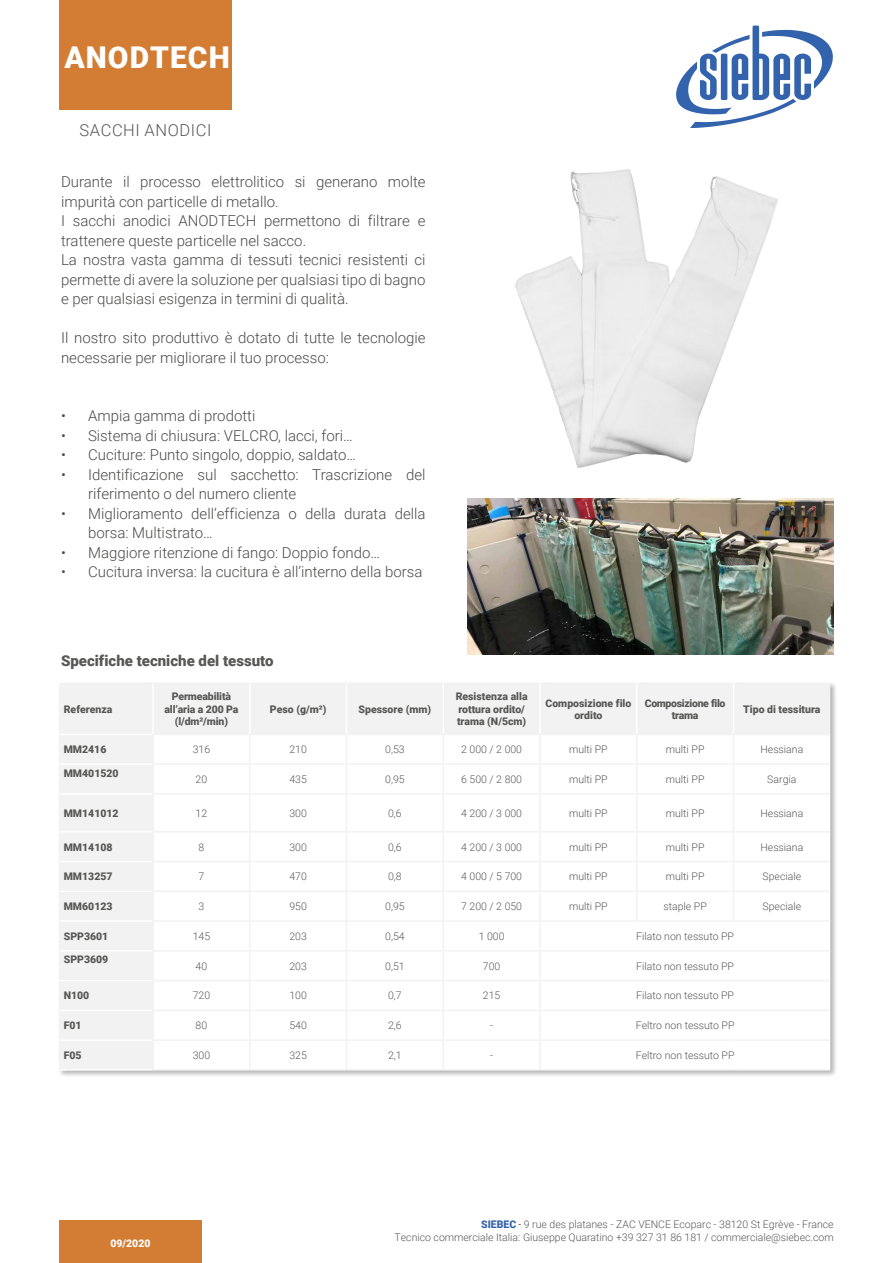
<style>
.page{position:relative;width:893px;height:1263px;background:#fff}
.page>*{position:absolute;margin:0;border:0;box-sizing:border-box;transform-origin:0 0}
.t1{font:900 30px "Roboto";letter-spacing:.035em;color:#fff}
.t2{font:300 16.5px "Roboto";letter-spacing:.035em;color:#575756}
.t3{font:300 15px/19.5px "Roboto";color:#4a4a49}
.t4{font:900 15px "Roboto";color:#575756}
.t5{font:300 10.5px/12.6px "Roboto";color:#575756;text-align:right}
.t6{font:900 10.5px/12.6px "Roboto";color:#575756;text-align:center}
.t7{font:900 10.5px/12.6px "Roboto";letter-spacing:-.03em;color:#575756;text-align:center}
.t8{font:900 10.5px "Roboto";color:#fff}
.s1{font-weight:900;color:#3363ac}
.s2{font-family:"Roboto Condensed";color:#000}
</style>
<div class="page">
<div style="left:59px;top:1220px;width:143px;height:43px;background:#d37d34"></div>
<svg style="left:676px;top:26px;width:157px;height:102px"></svg>
<div style="left:60px;top:0;width:172px;height:110px;background:#d37d34"></div>
<img style="left:467px;top:499px;width:366px;height:155px">
<div style="left:58px;top:682px;width:780px;height:396px;background:#000;opacity:.3"></div>
<svg style="left:60px;top:683px;width:770px;height:386px"></svg>
<hr style="left:540px;top:1039px;width:97px;height:2px;background:#f2f2f2">
<hr style="left:539px;top:1041px;width:2px;height:28px;background:#f2f2f2">
<hr style="left:637px;top:1039px;width:96px;height:2px;background:#f2f2f2">
<hr style="left:733px;top:1039px;width:97px;height:2px;background:#f2f2f2">
<hr style="left:152px;top:1069px;width:98px;height:2px;background:#f2f2f2">
<hr style="left:250px;top:1069px;width:97px;height:2px;background:#f2f2f2">
<hr style="left:347px;top:1069px;width:96px;height:2px;background:#f2f2f2">
<hr style="left:443px;top:1069px;width:97px;height:2px;background:#f2f2f2">
<hr style="left:540px;top:1069px;width:97px;height:2px;background:#f2f2f2">
<hr style="left:637px;top:1069px;width:96px;height:2px;background:#f2f2f2">
<hr style="left:733px;top:1069px;width:97px;height:2px;background:#f2f2f2">
<hr style="left:60px;top:734px;width:92px;height:1px;background:#fff">
<hr style="left:60px;top:763px;width:92px;height:2px;background:#fff">
<hr style="left:60px;top:793px;width:92px;height:2px;background:#fff">
<hr style="left:60px;top:831px;width:92px;height:1px;background:#fff">
<hr style="left:60px;top:861px;width:92px;height:1px;background:#fff">
<hr style="left:60px;top:890px;width:92px;height:2px;background:#fff">
<hr style="left:60px;top:920px;width:92px;height:2px;background:#fff">
<hr style="left:60px;top:950px;width:92px;height:1px;background:#fff">
<hr style="left:60px;top:980px;width:92px;height:1px;background:#fff">
<hr style="left:60px;top:1010px;width:92px;height:1px;background:#fff">
<hr style="left:60px;top:1039px;width:92px;height:2px;background:#fff">
<hr style="left:60px;top:1069px;width:92px;height:2px;background:#fff">
<hr style="left:152px;top:683px;width:2px;height:51px;background:#fff">
<hr style="left:249px;top:683px;width:2px;height:51px;background:#fff">
<hr style="left:346px;top:683px;width:1px;height:51px;background:#fff">
<hr style="left:443px;top:683px;width:1px;height:51px;background:#fff">
<hr style="left:539px;top:683px;width:2px;height:51px;background:#fff">
<hr style="left:636px;top:683px;width:1px;height:51px;background:#fff">
<hr style="left:733px;top:683px;width:1px;height:51px;background:#fff">
<img style="left:515px;top:169px;width:263px;height:299px">
<h1 class="t1" style="left:64px;top:36px;width:167px">ANODTECH</h1>
<p class="t2" style="left:80px;top:118px;width:134px">SACCHI ANODICI</p>
<p class="t3" style="left:61px;top:171px;width:366px">Durante il processo elettrolitico si generano molte impurità con particelle di metallo.<br>I sacchi anodici ANODTECH permettono di filtrare e trattenere queste particelle nel sacco.<br>La nostra vasta gamma di tessuti tecnici resistenti ci permette di avere la soluzione per qualsiasi tipo di bagno e per qualsiasi esigenza in termini di qualità.</p>
<p class="t3" style="left:61px;top:327px;width:366px">Il nostro sito produttivo è dotato di tutte le tecnologie necessarie per migliorare il tuo processo:</p>
<p class="t3" style="left:61px;top:405px;width:196px">• Ampia gamma di prodotti</p>
<p class="t3" style="left:61px;top:425px;width:293px">• Sistema di chiusura: VELCRO, lacci, fori…</p>
<p class="t3" style="left:61px;top:444px;width:297px">• Cuciture: Punto singolo, doppio, saldato…</p>
<p class="t3" style="left:88px;top:464px;width:339px;text-indent:-27px">• Identificazione sul sacchetto: Trascrizione del riferimento o del numero cliente</p>
<p class="t3" style="left:88px;top:503px;width:339px;text-indent:-27px">• Miglioramento dell’efficienza o della durata della borsa: Multistrato…</p>
<p class="t3" style="left:61px;top:542px;width:321px">• Maggiore ritenzione di fango: Doppio fondo…</p>
<p class="t3" style="left:61px;top:561px;width:363px">• Cucitura inversa: la cucitura è all’interno della borsa</p>
<p class="t4" style="left:61px;top:650px;width:214px">Specifiche tecniche del tessuto</p>
<p class="t6" style="left:64px;top:702px;width:50px">Referenza</p>
<p class="t6" style="left:164px;top:690px;width:75px">Permeabilità all’aria a 200 Pa (l/dm²/min)</p>
<p class="t6" style="left:270px;top:702px;width:58px">Peso (g/m²)</p>
<p class="t6" style="left:359px;top:702px;width:74px">Spessore (mm)</p>
<p class="t6" style="left:456px;top:690px;width:73px;text-align:left">Resistenza alla rottura ordito/ trama (N/5cm)</p>
<p class="t6" style="left:545px;top:696px;width:87px">Composizione filo ordito</p>
<p class="t7" style="left:645px;top:696px;width:82px">Composizione filo trama</p>
<p class="t6" style="left:743px;top:702px;width:79px">Tipo di tessitura</p>
<p class="t6" style="left:64px;top:743px;width:44px">MM2416</p>
<p class="t5" style="left:193px;top:743px;width:19px">316</p>
<p class="t5" style="left:289px;top:743px;width:19px">210</p>
<p class="t5" style="left:385px;top:743px;width:21px">0,53</p>
<p class="t5" style="left:461px;top:743px;width:62px">2 000 / 2 000</p>
<p class="t5" style="left:569px;top:743px;width:40px">multi PP</p>
<p class="t5" style="left:666px;top:743px;width:40px">multi PP</p>
<p class="t5" style="left:760px;top:743px;width:44px">Hessiana</p>
<p class="t6" style="left:64px;top:766px;width:56px">MM401520</p>
<p class="t5" style="left:196px;top:772px;width:13px">20</p>
<p class="t5" style="left:289px;top:772px;width:19px">435</p>
<p class="t5" style="left:385px;top:772px;width:21px">0,95</p>
<p class="t5" style="left:461px;top:772px;width:62px">6 500 / 2 800</p>
<p class="t5" style="left:569px;top:772px;width:40px">multi PP</p>
<p class="t5" style="left:666px;top:772px;width:40px">multi PP</p>
<p class="t5" style="left:767px;top:772px;width:31px">Sargia</p>
<p class="t6" style="left:64px;top:806px;width:56px">MM141012</p>
<p class="t5" style="left:196px;top:806px;width:13px">12</p>
<p class="t5" style="left:289px;top:806px;width:19px">300</p>
<p class="t5" style="left:388px;top:806px;width:15px">0,6</p>
<p class="t5" style="left:461px;top:806px;width:62px">4 200 / 3 000</p>
<p class="t5" style="left:569px;top:806px;width:40px">multi PP</p>
<p class="t5" style="left:666px;top:806px;width:40px">multi PP</p>
<p class="t5" style="left:760px;top:806px;width:44px">Hessiana</p>
<p class="t6" style="left:64px;top:840px;width:50px">MM14108</p>
<p class="t5" style="left:199px;top:840px;width:7px">8</p>
<p class="t5" style="left:289px;top:840px;width:19px">300</p>
<p class="t5" style="left:388px;top:840px;width:15px">0,6</p>
<p class="t5" style="left:461px;top:840px;width:62px">4 200 / 3 000</p>
<p class="t5" style="left:569px;top:840px;width:40px">multi PP</p>
<p class="t5" style="left:666px;top:840px;width:40px">multi PP</p>
<p class="t5" style="left:760px;top:840px;width:44px">Hessiana</p>
<p class="t6" style="left:64px;top:870px;width:50px">MM13257</p>
<p class="t5" style="left:199px;top:870px;width:7px">7</p>
<p class="t5" style="left:289px;top:870px;width:19px">470</p>
<p class="t5" style="left:388px;top:870px;width:15px">0,8</p>
<p class="t5" style="left:461px;top:870px;width:62px">4 000 / 5 700</p>
<p class="t5" style="left:569px;top:870px;width:40px">multi PP</p>
<p class="t5" style="left:666px;top:870px;width:40px">multi PP</p>
<p class="t5" style="left:763px;top:870px;width:40px">Speciale</p>
<p class="t6" style="left:64px;top:900px;width:50px">MM60123</p>
<p class="t5" style="left:199px;top:900px;width:7px">3</p>
<p class="t5" style="left:289px;top:900px;width:19px">950</p>
<p class="t5" style="left:385px;top:900px;width:21px">0,95</p>
<p class="t5" style="left:461px;top:900px;width:62px">7 200 / 2 050</p>
<p class="t5" style="left:569px;top:900px;width:40px">multi PP</p>
<p class="t5" style="left:663px;top:900px;width:45px">staple PP</p>
<p class="t5" style="left:763px;top:900px;width:40px">Speciale</p>
<p class="t6" style="left:64px;top:929px;width:46px">SPP3601</p>
<p class="t5" style="left:193px;top:929px;width:19px">145</p>
<p class="t5" style="left:289px;top:929px;width:19px">203</p>
<p class="t5" style="left:385px;top:929px;width:21px">0,54</p>
<p class="t5" style="left:479px;top:929px;width:27px">1 000</p>
<p class="t5" style="left:636px;top:929px;width:99px">Filato non tessuto PP</p>
<p class="t6" style="left:64px;top:953px;width:46px">SPP3609</p>
<p class="t5" style="left:196px;top:959px;width:13px">40</p>
<p class="t5" style="left:289px;top:959px;width:19px">203</p>
<p class="t5" style="left:385px;top:959px;width:21px">0,51</p>
<p class="t5" style="left:483px;top:959px;width:19px">700</p>
<p class="t5" style="left:636px;top:959px;width:99px">Filato non tessuto PP</p>
<p class="t6" style="left:64px;top:989px;width:27px">N100</p>
<p class="t5" style="left:193px;top:989px;width:19px">720</p>
<p class="t5" style="left:289px;top:989px;width:19px">100</p>
<p class="t5" style="left:388px;top:989px;width:15px">0,7</p>
<p class="t5" style="left:483px;top:989px;width:19px">215</p>
<p class="t5" style="left:636px;top:989px;width:99px">Filato non tessuto PP</p>
<p class="t6" style="left:64px;top:1019px;width:19px">F01</p>
<p class="t5" style="left:196px;top:1019px;width:13px">80</p>
<p class="t5" style="left:289px;top:1019px;width:19px">540</p>
<p class="t5" style="left:388px;top:1019px;width:15px">2,6</p>
<p class="t5" style="left:490px;top:1019px;width:5px">-</p>
<p class="t5" style="left:636px;top:1019px;width:100px">Feltro non tessuto PP</p>
<p class="t6" style="left:64px;top:1048px;width:19px">F05</p>
<p class="t5" style="left:193px;top:1048px;width:19px">300</p>
<p class="t5" style="left:289px;top:1048px;width:19px">325</p>
<p class="t5" style="left:388px;top:1048px;width:15px">2,1</p>
<p class="t5" style="left:490px;top:1048px;width:5px">-</p>
<p class="t5" style="left:636px;top:1048px;width:100px">Feltro non tessuto PP</p>
<p class="t8" style="left:110px;top:1235px;width:42px">09/2020</p>
<p class="t5" style="left:395px;top:1218px;width:441px"><span class="s1">SIEBEC</span> <span class="s2">-</span> 9 rue des platanes - ZAC VENCE Ecoparc - 38120 St Egrève - France<br>Tecnico commerciale Italia: Giuseppe Quaratino +39 327 31 86 181 / commerciale@siebec.com</p>
</div>
